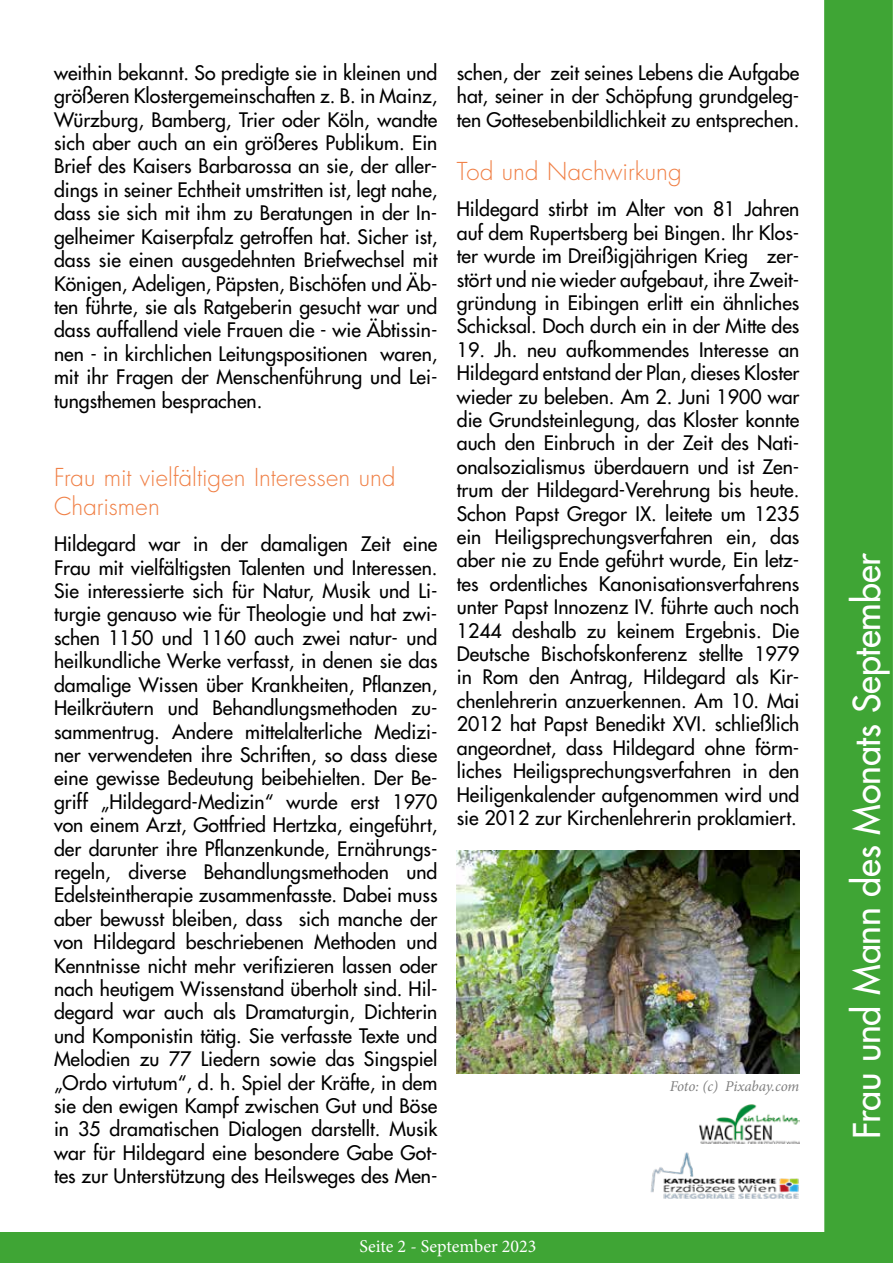
<style>
.page{position:relative;width:893px;height:1263px;background:#fff}
.page>*{position:absolute;margin:0;border:0;box-sizing:border-box;transform-origin:0 0}
.t1{font:500 36px "Futura Std";letter-spacing:-.01em;color:#fff}
.t2{font:300 24px/28.8px "Futura Std";color:#f08046}
.t3{font:500 19.5px/23.4px "Futura Std";color:#000;text-align:justify}
.t4{font:18px "Minion Pro";color:#fff}
.t5{font:italic 15px "Minion Pro";letter-spacing:-.01em;color:#808080}
</style>
<div class="page">
<div style="left:824px;top:0;width:69px;height:1263px;background:#3fa535"></div>
<div style="left:0;top:1232px;width:893px;height:31px;background:#3fa535"></div>
<img style="left:650px;top:1152px;width:149px;height:47px">
<img style="left:699px;top:1104px;width:100px;height:40px">
<img style="left:457px;top:850px;width:342px;height:224px">
<p class="t3" style="left:54px;top:61px;width:385px">weithin bekannt. So predigte sie in kleinen und größeren Klostergemeinschaften z. B. in Mainz, Würzburg, Bamberg, Trier oder Köln, wandte sich aber auch an ein größeres Publikum. Ein Brief des Kaisers Barbarossa an sie, der aller&shy;dings in seiner Echtheit umstritten ist, legt nahe, dass sie sich mit ihm zu Beratungen in der In&shy;gelheimer Kaiserpfalz getroffen hat. Sicher ist, dass sie einen ausgedehnten Briefwechsel mit Königen, Adeligen, Päpsten, Bischöfen und Äb&shy;ten führte, sie als Ratgeberin gesucht war und dass auffallend viele Frauen die - wie Äbtissin&shy;nen - in kirchlichen Leitungspositionen waren, mit ihr Fragen der Menschenführung und Lei&shy;tungsthemen besprachen.</p>
<p class="t2" style="left:54px;top:464px;width:343px">Frau mit vielfältigen Interessen und<br>Charismen</p>
<p class="t3" style="left:54px;top:532px;width:385px">Hildegard war in der damaligen Zeit eine Frau mit vielfältigsten Talenten und Interessen.<br>Sie interessierte sich für Natur, Musik und Li&shy;turgie genauso wie für Theologie und hat zwi&shy;schen 1150 und 1160 auch zwei natur- und heilkundliche Werke verfasst, in denen sie das damalige Wissen über Krankheiten, Pflanzen, Heilkräutern und Behandlungsmethoden zu&shy;sammentrug. Andere mittelalterliche Medizi&shy;ner verwendeten ihre Schriften, so dass diese eine gewisse Bedeutung beibehielten. Der Be&shy;griff „Hildegard-Medizin“ wurde erst 1970 von einem Arzt, Gottfried Hertzka, eingeführt, der darunter ihre Pflanzenkunde, Ernährungs&shy;regeln, diverse Behandlungsmethoden und Edelsteintherapie zusammenfasste. Dabei muss aber bewusst bleiben, dass sich manche der von Hildegard beschriebenen Methoden und Kenntnisse nicht mehr verifizieren lassen oder nach heutigem Wissenstand überholt sind. Hil&shy;degard war auch als Dramaturgin, Dichterin und Komponistin tätig. Sie verfasste Texte und Melodien zu 77 Liedern sowie das Singspiel „Ordo virtutum“, d. h. Spiel der Kräfte, in dem sie den ewigen Kampf zwischen Gut und Böse in 35 dramatischen Dialogen darstellt. Musik war für Hildegard eine besondere Gabe Got&shy;tes zur Unterstützung des Heilsweges des Men-</p>
<p class="t3" style="left:457px;top:61px;width:344px">schen, der zeit seines Lebens die Aufgabe hat, seiner in der Schöpfung grundgeleg&shy;ten Gottesebenbildlichkeit zu entsprechen.</p>
<p class="t2" style="left:457px;top:158px;width:226px">Tod und Nachwirkung</p>
<p class="t3" style="left:457px;top:198px;width:344px">Hildegard stirbt im Alter von 81 Jahren auf dem Rupertsberg bei Bingen. Ihr Klos&shy;ter wurde im Dreißigjährigen Krieg zer&shy;stört und nie wieder aufgebaut, ihre Zweit&shy;gründung in Eibingen erlitt ein ähnliches Schicksal. Doch durch ein in der Mitte des</p>
<p class="t3" style="left:457px;top:338px;width:344px">19. Jh. neu aufkommendes Interesse an Hildegard entstand der Plan, dieses Kloster wieder zu beleben. Am 2. Juni 1900 war die Grundsteinlegung, das Kloster konnte auch den Einbruch in der Zeit des Nati&shy;onalsozialismus überdauern und ist Zen&shy;trum der Hildegard-Verehrung bis heute.<br>Schon Papst Gregor IX. leitete um 1235 ein Heiligsprechungsverfahren ein, das aber nie zu Ende geführt wurde, Ein letz&shy;tes ordentliches Kanonisationsverfahrens unter Papst Innozenz IV. führte auch noch 1244 deshalb zu keinem Ergebnis. Die Deutsche Bischofskonferenz stellte 1979 in Rom den Antrag, Hildegard als Kir&shy;chenlehrerin anzuerkennen. Am 10. Mai 2012 hat Papst Benedikt XVI. schließlich angeordnet, dass Hildegard ohne förm&shy;liches Heiligsprechungsverfahren in den Heiligenkalender aufgenommen wird und sie 2012 zur Kirchenlehrerin proklamiert.</p>
<p class="t5" style="left:670px;top:1076px;width:131px">Foto: (c) Pixabay.com</p>
<p class="t4" style="left:359px;top:1234px;width:178px">Seite 2 - September 2023</p>
<h1 class="t1" style="left:844px;top:1138px;width:587px;rotate:-90deg">Frau und Mann des Monats September</h1>
</div>
